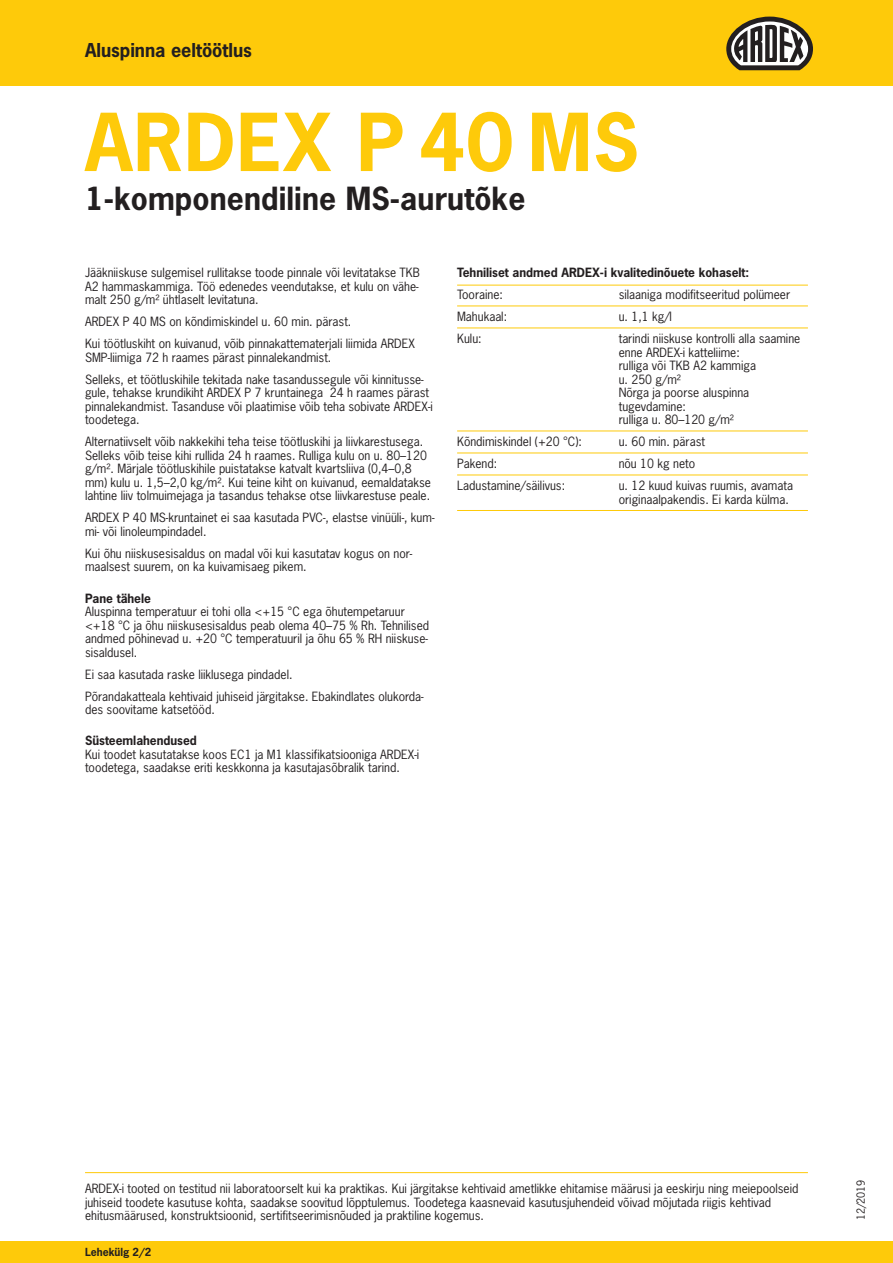
<style>
.page{position:relative;width:893px;height:1263px;background:#fff}
.page>*{position:absolute;margin:0;border:0;box-sizing:border-box;transform-origin:0 0}
.t1{font:700 75px "News Gothic Std";letter-spacing:.015em;color:#feca0a}
.t2{font:700 30px "News Gothic Std";letter-spacing:.005em;color:#231f20}
.t3{font:700 18px "News Gothic Std";color:#231f20}
.t4{font:12px/13.5px "News Gothic Std";color:#231f20}
.t5{font:700 12px "News Gothic Std";color:#231f20}
.t6{font:700 10.5px "News Gothic Std";color:#231f20}
.t7{font:10.5px "News Gothic Std";color:#231f20}
</style>
<div class="page">
<hr style="left:85px;top:1172px;width:723px;height:1px;background:#feca0a">
<div style="left:0;top:1242px;width:893px;height:21px;background:#feca0a"></div>
<div style="left:0;top:0;width:893px;height:85px;background:#feca0a"></div>
<hr style="left:457px;top:285px;width:351px;height:1px;background:#feca0a">
<hr style="left:457px;top:306px;width:351px;height:1px;background:#feca0a">
<hr style="left:457px;top:328px;width:351px;height:1px;background:#feca0a">
<hr style="left:457px;top:431px;width:351px;height:1px;background:#feca0a">
<hr style="left:457px;top:453px;width:351px;height:1px;background:#feca0a">
<hr style="left:457px;top:475px;width:351px;height:1px;background:#feca0a">
<hr style="left:457px;top:510px;width:351px;height:1px;background:#feca0a">
<svg style="left:726px;top:17px;width:87px;height:53px"></svg>
<h3 class="t3" style="left:85px;top:38px;width:168px">Aluspinna eeltöötlus</h3>
<h1 class="t1" style="left:85px;top:93px;width:556px">ARDEX P 40 MS</h1>
<h2 class="t2" style="left:85px;top:179px;width:442px">1-komponendiline MS-aurutõke</h2>
<p class="t4" style="left:85px;top:266px;width:336px;text-align:justify">Jääkniiskuse sulgemisel rullitakse toode pinnale või levitatakse TKB A2 hammaskammiga. Töö edenedes veendutakse, et kulu on vähe&shy;malt 250 g/m² ühtlaselt levitatuna.</p>
<p class="t4" style="left:85px;top:311px;width:331px;line-height:22px">ARDEX P 40 MS on kõndimiskindel u. 60 min. pärast.<br>Kui töötluskiht on kuivanud, võib pinnakattematerjali liimida ARDEX</p>
<p class="t4" style="left:85px;top:346px;width:340px;line-height:22px">SMP-liimiga 72 h raames pärast pinnalekandmist.<br>Selleks, et töötluskihile tekitada nake tasandussegule või kinnitusse-</p>
<p class="t4" style="left:85px;top:386px;width:349px">gule, tehakse krundikiht ARDEX P 7 kruntainega 24 h raames pärast pinnalekandmist. Tasanduse või plaatimise võib teha sobivate ARDEX-i toodetega.</p>
<p class="t4" style="left:85px;top:435px;width:347px">Alternatiivselt võib nakkekihi teha teise töötluskihi ja liivkarestusega.<br>Selleks võib teise kihi rullida 24 h raames. Rulliga kulu on u. 80–120 g/m². Märjale töötluskihile puistatakse katvalt kvartsliiva (0,4–0,8 mm) kulu u. 1,5–2,0 kg/m². Kui teine kiht on kuivanud, eemaldatakse lahtine liiv tolmuimejaga ja tasandus tehakse otse liivkarestuse peale.</p>
<p class="t4" style="left:85px;top:511px;width:351px">ARDEX P 40 MS-kruntainet ei saa kasutada PVC-, elastse vinüüli-, kum&shy;mi- või linoleumpindadel.</p>
<p class="t4" style="left:85px;top:546px;width:329px">Kui õhu niiskusesisaldus on madal või kui kasutatav kogus on nor&shy;maalsest suurem, on ka kuivamisaeg pikem.</p>
<p class="t5" style="left:85px;top:590px;width:67px">Pane tähele</p>
<p class="t4" style="left:85px;top:605px;width:346px">Aluspinna temperatuur ei tohi olla &lt;+15 °C ega õhutempetaruur &lt;+18 °C ja õhu niiskusesisaldus peab olema 40–75 % Rh. Tehnilised andmed põhinevad u. +20 °C temperatuuril ja õhu 65 % RH niiskuse&shy;sisaldusel.</p>
<p class="t4" style="left:85px;top:663px;width:340px;line-height:22px">Ei saa kasutada raske liiklusega pindadel.<br>Põrandakatteala kehtivaid juhiseid järgitakse. Ebakindlates olukorda-</p>
<p class="t4" style="left:85px;top:703px;width:131px">des soovitame katsetööd.</p>
<p class="t5" style="left:85px;top:733px;width:113px">Süsteemlahendused</p>
<p class="t4" style="left:85px;top:747px;width:336px">Kui toodet kasutatakse koos EC1 ja M1 klassifikatsiooniga ARDEX-i toodetega, saadakse eriti keskkonna ja kasutajasõbralik tarind.</p>
<p class="t5" style="left:457px;top:265px;width:294px">Tehniliset andmed ARDEX-i kvalitedinõuete kohaselt:</p>
<p class="t4" style="left:457px;top:288px;width:47px">Tooraine:</p>
<p class="t4" style="left:619px;top:288px;width:173px">silaaniga modifitseeritud polümeer</p>
<p class="t4" style="left:457px;top:310px;width:52px">Mahukaal:</p>
<p class="t4" style="left:619px;top:310px;width:55px">u. 1,1 kg/l</p>
<p class="t4" style="left:457px;top:332px;width:26px">Kulu:</p>
<p class="t4" style="left:619px;top:332px;width:183px">tarindi niiskuse kontrolli alla saamine enne ARDEX-i katteliime:<br>rulliga või TKB A2 kammiga<br>u. 250 g/m²<br>Nõrga ja poorse aluspinna tugevdamine:<br>rulliga u. 80–120 g/m²</p>
<p class="t4" style="left:457px;top:435px;width:126px">Kõndimiskindel (+20 °C):</p>
<p class="t4" style="left:619px;top:435px;width:88px">u. 60 min. pärast</p>
<p class="t4" style="left:457px;top:457px;width:42px">Pakend:</p>
<p class="t4" style="left:619px;top:457px;width:78px">nõu 10 kg neto</p>
<p class="t4" style="left:457px;top:479px;width:109px">Ladustamine/säilivus:</p>
<p class="t4" style="left:619px;top:479px;width:176px">u. 12 kuud kuivas ruumis, avamata originaalpakendis. Ei karda külma.</p>
<p class="t4" style="left:85px;top:1182px;width:715px">ARDEX-i tooted on testitud nii laboratoorselt kui ka praktikas. Kui järgitakse kehtivaid ametlikke ehitamise määrusi ja eeskirju ning meiepoolseid juhiseid toodete kasutuse kohta, saadakse soovitud lõpptulemus. Toodetega kaasnevaid kasutusjuhendeid võivad mõjutada riigis kehtivad ehitusmäärused, konstruktsioonid, sertifitseerimisnõuded ja praktiline kogemus.</p>
<p class="t7" style="left:854px;top:1220px;width:42px;rotate:-90deg">12/2019</p>
<p class="t6" style="left:85px;top:1245px;width:68px">Lehekülg 2/2</p>
</div>
